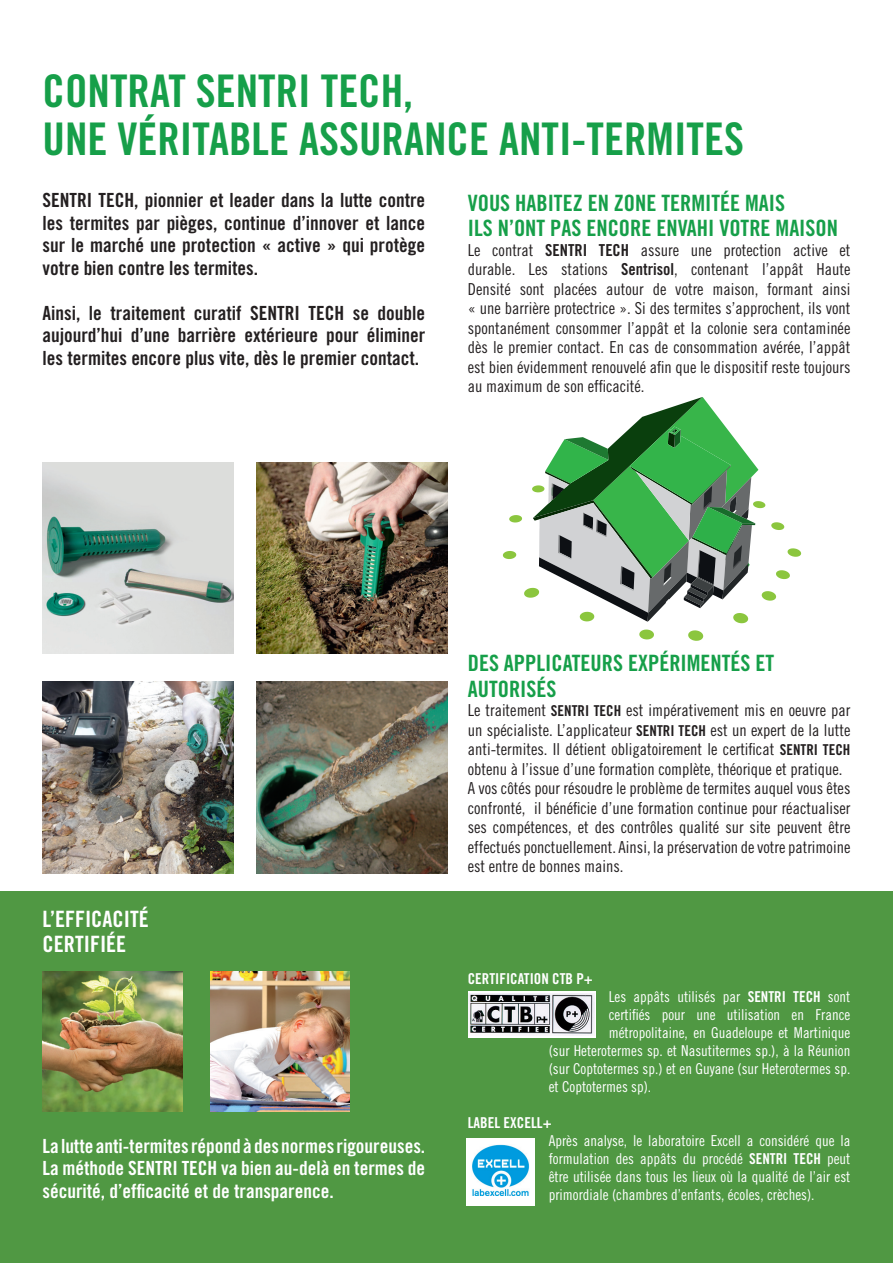
<style>
.page{position:relative;width:893px;height:1263px;background:#fff}
.page>*{position:absolute;margin:0;border:0;box-sizing:border-box;transform-origin:0 0}
.t1{font:45px/48px "Trade Gothic Bold Cond Twenty";color:#169f49}
.t2{font:22.5px/25.5px "Trade Gothic Bold Cond Twenty";color:#169f49}
.t3{font:22.5px/25.5px "Trade Gothic Bold Cond Twenty";color:#fff}
.t4{font:19.5px/22.5px "Trade Gothic Bold Cond Twenty";color:#231f20;text-align:justify}
.t5{font:19.5px/22.5px "Trade Gothic Bold Cond Twenty";color:#fff;text-align:justify}
.t6{font:16.5px/19.5px "Trade Gothic Cond Eighteen";color:#231f20;text-align:justify}
.t7{font:15px/18px "Trade Gothic Cond Eighteen";color:#fff;text-align:justify}
.t8{font:15px "Trade Gothic Bold Cond Twenty";color:#fff}
.s1{font-family:"Trade Gothic Bold Cond Twenty"}
.s2{font-family:"Trade Gothic Bold Cond Twenty";font-size:15px}
</style>
<div class="page">
<div style="left:0;top:891px;width:893px;height:372px;background:#509843"></div>
<div style="left:468px;top:991px;width:127px;height:47px;background:#fff"></div>
<img style="left:469px;top:993px;width:125px;height:42px">
<div style="left:467px;top:1138px;width:68px;height:67px;background:#fff"></div>
<img style="left:472px;top:1145px;width:57px;height:50px">
<img style="left:43px;top:972px;width:139px;height:139px">
<img style="left:210px;top:972px;width:140px;height:139px">
<img style="left:256px;top:463px;width:192px;height:191px">
<img style="left:256px;top:682px;width:192px;height:191px">
<img style="left:43px;top:682px;width:191px;height:191px">
<svg style="left:688px;top:630px;width:15px;height:11px"></svg>
<svg style="left:639px;top:629px;width:15px;height:10px"></svg>
<svg style="left:503px;top:397px;width:298px;height:226px"></svg>
<img style="left:43px;top:462px;width:191px;height:192px">
<h1 class="t1" style="left:43px;top:66px;width:703px">CONTRAT SENTRI TECH,<br>UNE VÉRITABLE ASSURANCE ANTI-TERMITES</h1>
<h2 class="t2" style="left:468px;top:190px;width:372px">VOUS HABITEZ EN ZONE TERMITÉE MAIS<br>ILS N’ONT PAS ENCORE ENVAHI VOTRE MAISON</h2>
<p class="t6" style="left:468px;top:240px;width:384px">Le contrat <span class="s1">SENTRI TECH</span> assure une protection active et durable. Les stations <span class="s1">Sentrisol</span>, contenant l’appât Haute Densité sont placées autour de votre maison, formant ainsi « une barrière protectrice ». Si des termites s’approchent, ils vont spontanément consommer l’appât et la colonie sera contaminée dès le premier contact. En cas de consommation avérée, l’appât est bien évidemment renouvelé afin que le dispositif reste toujours au maximum de son efficacité.</p>
<p class="t4" style="left:43px;top:189px;width:384px">SENTRI TECH, pionnier et leader dans la lutte contre les termites par pièges, continue d’innover et lance sur le marché une protection « active » qui protège votre bien contre les termites.</p>
<p class="t4" style="left:43px;top:301px;width:384px">Ainsi, le traitement curatif SENTRI TECH se double aujourd’hui d’une barrière extérieure pour éliminer les termites encore plus vite, dès le premier contact.</p>
<h2 class="t3" style="left:43px;top:905px;width:108px">L’EFFICACITÉ<br>CERTIFIÉE</h2>
<p class="t5" style="left:43px;top:1134px;width:384px">La lutte anti-termites répond à des normes rigoureuses.<br>La méthode SENTRI TECH va bien au-delà en termes de sécurité, d’efficacité et de transparence.</p>
<h2 class="t2" style="left:468px;top:650px;width:308px">DES APPLICATEURS EXPÉRIMENTÉS ET<br>AUTORISÉS</h2>
<p class="t6" style="left:468px;top:700px;width:384px;text-align:left">Le traitement <span class="s2">SENTRI TECH</span> est impérativement mis en oeuvre par un spécialiste. L’applicateur <span class="s2">SENTRI TECH</span> est un expert de la lutte anti-termites. Il détient obligatoirement le certificat <span class="s2">SENTRI TECH </span>obtenu à l’issue d’une formation complète, théorique et pratique.<br>A vos côtés pour résoudre le problème de termites auquel vous êtes confronté, il bénéficie d’une formation continue pour réactualiser ses compétences, et des contrôles qualité sur site peuvent être effectués ponctuellement. Ainsi, la préservation de votre patrimoine est entre de bonnes mains.</p>
<p class="t8" style="left:468px;top:970px;width:127px">CERTIFICATION CTB P+</p>
<p class="t7" style="left:609px;top:988px;width:243px">Les appâts utilisés par <span class="s1">SENTRI TECH</span> sont</p>
<p class="t7" style="left:609px;top:1006px;width:243px">certifiés pour une utilisation en France</p>
<p class="t7" style="left:609px;top:1024px;width:243px">métropolitaine, en Guadeloupe et Martinique</p>
<p class="t7" style="left:549px;top:1042px;width:303px">(sur Heterotermes sp. et Nasutitermes sp.), à la Réunion</p>
<p class="t7" style="left:549px;top:1060px;width:303px">(sur Coptotermes sp.) et en Guyane (sur Heterotermes sp.</p>
<p class="t7" style="left:549px;top:1078px;width:104px">et Coptotermes sp).</p>
<p class="t8" style="left:468px;top:1114px;width:85px">LABEL EXCELL+</p>
<p class="t7" style="left:549px;top:1132px;width:303px">Après analyse, le laboratoire Excell a considéré que la formulation des appâts du procédé <span class="s1">SENTRI TECH</span> peut être utilisée dans tous les lieux où la qualité de l’air est primordiale (chambres d’enfants, écoles, crèches).</p>
</div>
